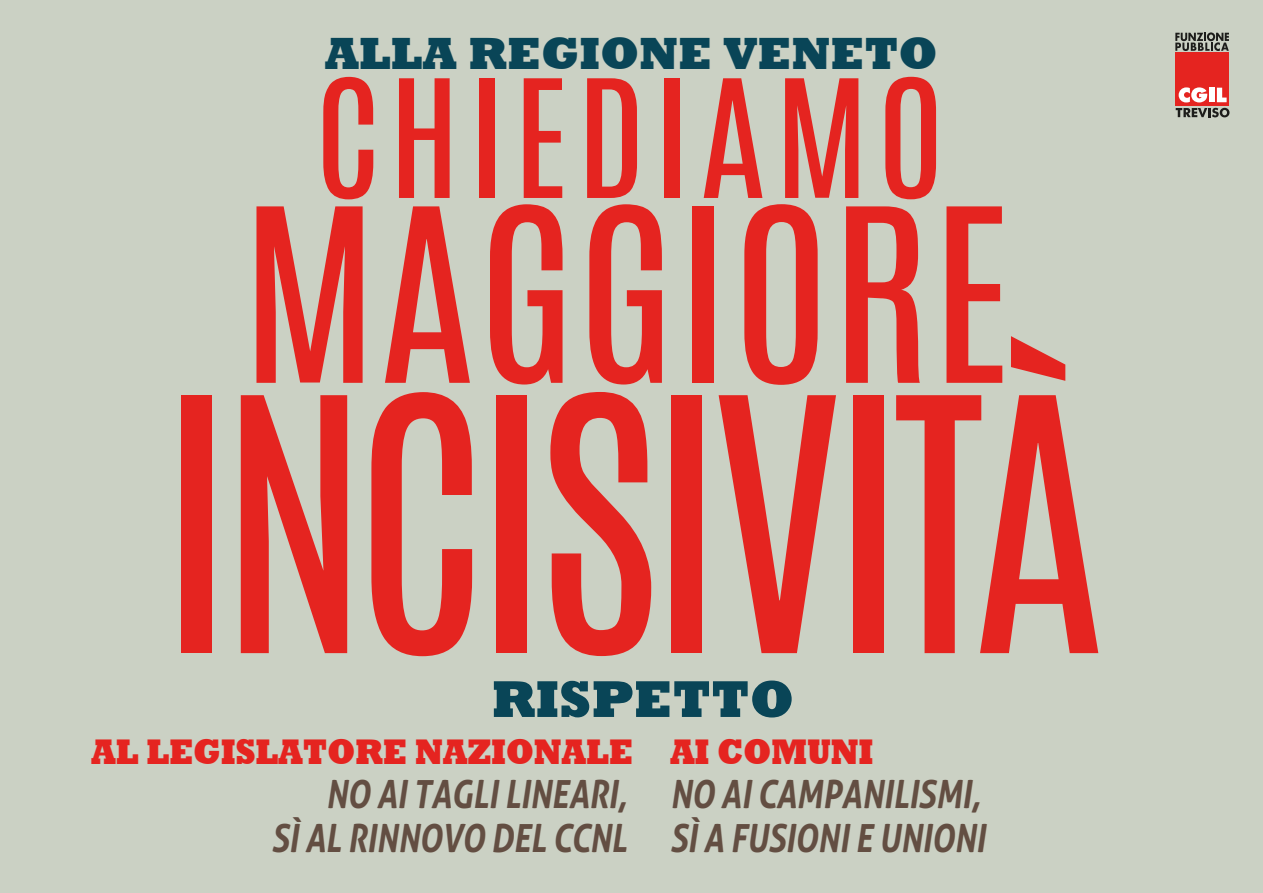
<style>
.page{position:relative;width:1263px;height:893px;background:#cbd1c4}
.page>*{position:absolute;margin:0;border:0;box-sizing:border-box;transform-origin:0 0}
.t1{font:300.15px "Antonio";letter-spacing:-.05em;color:#e52420}
.t2{font:205.35px "Antonio";color:#e52420;scale:1.05 1}
.t3{font:139.2px "Antonio";letter-spacing:.05em;color:#e52420;scale:1.07 1}
.t4{font:800 52.5px "Rockwell";color:#094557}
.t5{font:800 46.35px "Rockwell";color:#094557}
.t6{font:italic 700 38.85px/43.8px "Aller";letter-spacing:-.01em;color:#634e42;text-align:right;scale:.85 1}
.t7{font:800 36.45px "Rockwell";letter-spacing:-.01em;color:#e52420;scale:.9 1}
</style>
<div class="page">
<svg style="left:1176px;top:108px;width:53px;height:9px"></svg>
<svg style="left:1175px;top:32px;width:54px;height:19px"></svg>
<div style="left:1176px;top:52px;width:53px;height:53px;background:#e52420"></div>
<svg style="left:1179px;top:87px;width:28px;height:15px"></svg>
<div style="left:1209px;top:88px;width:5px;height:14px;background:#fff"></div>
<svg style="left:1217px;top:88px;width:9px;height:14px"></svg>
<p class="t5" style="left:325px;top:27px;width:614px">ALLA REGIONE VENETO</p>
<h3 class="t3" style="left:314px;top:36px;width:591px">CHIEDIAMO</h3>
<h2 class="t2" style="left:241px;top:144px;width:736px">MAGGIORE</h2>
<h1 class="t1" style="left:158px;top:304px;width:952px">INCISIVITÀ</h1>
<h3 class="t4" style="left:492px;top:669px;width:304px">RISPETTO</h3>
<p class="t7" style="left:670px;top:731px;width:228px">AI COMUNI</p>
<p class="t6" style="left:670px;top:772px;width:373px;text-align:left">NO AI CAMPANILISMI,<br>SÌ A FUSIONI E UNIONI</p>
<p class="t7" style="left:91px;top:731px;width:604px">AL LEGISLATORE NAZIONALE</p>
<p class="t6" style="left:272px;top:772px;width:420px">NO AI TAGLI LINEARI,<br>SÌ AL RINNOVO DEL CCNL</p>
</div>
